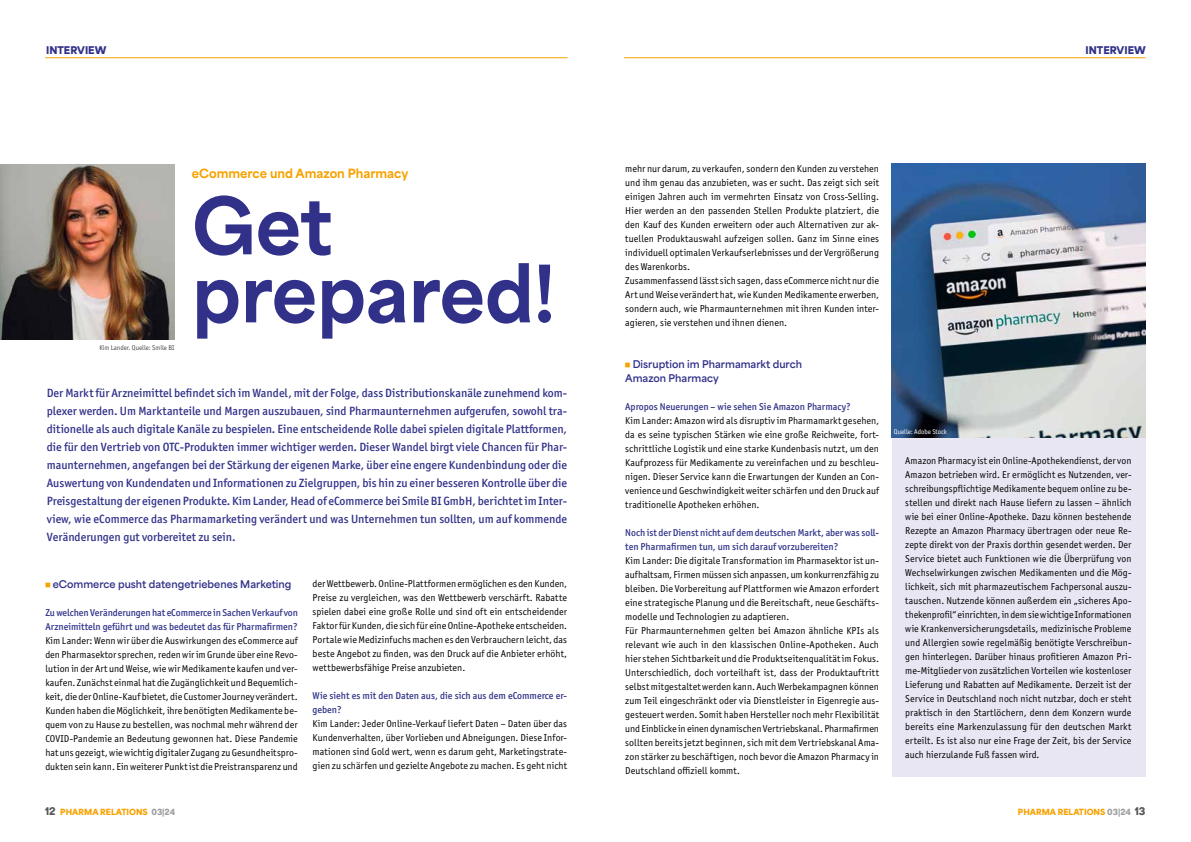
<style>
.page{position:relative;width:1191px;height:842px;background:#fff}
.page>*{position:absolute;margin:0;border:0;box-sizing:border-box;transform-origin:0 0}
.t1{font:800 74px/68px "Area Normal";color:#31318a}
.t2{font:500 12px/18px "Officina Sans ITC Pro";color:#31318a;text-align:justify}
.t3{font:800 12px "Area Normal";color:#f7a200}
.t4{font:10px/14px "Officina Sans ITC Pro";letter-spacing:.01em;color:#000;text-align:justify}
.t5{font:500 10px/14px "Officina Sans ITC Pro";color:#303388}
.t6{font:700 10px/14px "Area Normal";color:#31318a}
.t7{font:900 10px "Area Normal";color:#31318a}
.t8{font:900 8px "Area Normal";color:#f7a200}
.t9{font:7px "Officina Sans ITC Pro";color:#474847;scale:.96 1}
.t10{font:7px "Officina Sans ITC Pro";color:#fff;scale:.96 1}
.s1{color:#f7a200}
.s2{font-size:10px;color:#555756}
.s3{color:#9d9e9e}
</style>
<div class="page">
<hr style="left:624px;top:57px;width:521px;height:1px;background:#f7a200">
<hr style="left:45px;top:57px;width:522px;height:1px;background:#f7a200">
<div style="left:891px;top:165px;width:254px;height:612px;background:#e8e6f3"></div>
<img style="left:0;top:164px;width:175px;height:175px">
<img style="left:891px;top:163px;width:254px;height:274px">
<p class="t7" style="left:46px;top:41px;width:62px">INTERVIEW</p>
<p class="t7" style="left:1085px;top:41px;width:62px">INTERVIEW</p>
<p class="t3" style="left:192px;top:163px;width:218px">eCommerce und Amazon Pharmacy</p>
<p class="t9" style="left:99px;top:344px;width:80px">Kim Lander. Quelle: Smile BI</p>
<h1 class="t1" style="left:192px;top:184px;width:364px">Get prepared!</h1>
<p class="t2" style="left:47px;top:384px;width:522px">Der Markt für Arzneimittel befindet sich im Wandel, mit der Folge, dass Distributionskanäle zunehmend kom&shy;plexer werden. Um Marktanteile und Margen auszubauen, sind Pharmaunternehmen aufgerufen, sowohl tra&shy;ditionelle als auch digitale Kanäle zu bespielen. Eine entscheidende Rolle dabei spielen digitale Plattformen, die für den Vertrieb von OTC-Produkten immer wichtiger werden. Dieser Wandel birgt viele Chancen für Phar&shy;maunternehmen, angefangen bei der Stärkung der eigenen Marke, über eine engere Kundenbindung oder die Auswertung von Kundendaten und Informationen zu Zielgruppen, bis hin zu einer besseren Kontrolle über die Preisgestaltung der eigenen Produkte. Kim Lander, Head of eCommerce bei Smile BI GmbH, berichtet im Inter&shy;view, wie eCommerce das Pharmamarketing verändert und was Unternehmen tun sollten, um auf kommende Veränderungen gut vorbereitet zu sein.</p>
<p class="t6" style="left:45px;top:576px;width:248px"><span class="s1">■</span> eCommerce pusht datengetriebenes Marketing</p>
<p class="t5" style="left:45px;top:605px;width:254px">Zu welchen Veränderungen hat eCommerce in Sachen Verkauf von<br>Arzneimitteln geführt und was bedeutet das für Pharmafirmen?</p>
<p class="t4" style="left:45px;top:633px;width:254px">Kim Lander: Wenn wir über die Auswirkungen des eCommerce auf den Pharmasektor sprechen, reden wir im Grunde über eine Revo&shy;lution in der Art und Weise, wie wir Medikamente kaufen und ver&shy;kaufen. Zunächst einmal hat die Zugänglichkeit und Bequemlich&shy;keit, die der Online-Kauf bietet, die Customer Journey verändert.<br>Kunden haben die Möglichkeit, ihre benötigten Medikamente be&shy;quem von zu Hause zu bestellen, was nochmal mehr während der COVID-Pandemie an Bedeutung gewonnen hat. Diese Pandemie hat uns gezeigt, wie wichtig digitaler Zugang zu Gesundheitspro&shy;dukten sein kann. Ein weiterer Punkt ist die Preistransparenz und</p>
<p class="t4" style="left:313px;top:577px;width:256px">der Wettbewerb. Online-Plattformen ermöglichen es den Kunden, Preise zu vergleichen, was den Wettbewerb verschärft. Rabatte spielen dabei eine große Rolle und sind oft ein entscheidender Faktor für Kunden, die sich für eine Online-Apotheke entscheiden.<br>Portale wie Medizinfuchs machen es den Verbrauchern leicht, das beste Angebot zu finden, was den Druck auf die Anbieter erhöht, wettbewerbsfähige Preise anzubieten.</p>
<p class="t5" style="left:313px;top:688px;width:256px">Wie sieht es mit den Daten aus, die sich aus dem eCommerce er&shy;geben?</p>
<p class="t4" style="left:313px;top:717px;width:256px">Kim Lander: Jeder Online-Verkauf liefert Daten – Daten über das Kundenverhalten, über Vorlieben und Abneigungen. Diese Infor&shy;mationen sind Gold wert, wenn es darum geht, Marketingstrate&shy;gien zu schärfen und gezielte Angebote zu machen. Es geht nicht</p>
<p class="t4" style="left:625px;top:161px;width:255px;text-align:left">mehr nur darum, zu verkaufen, sondern den Kunden zu verstehen und ihm genau das anzubieten, was er sucht. Das zeigt sich seit einigen Jahren auch im vermehrten Einsatz von Cross-Selling.<br>Hier werden an den passenden Stellen Produkte platziert, die den Kauf des Kunden erweitern oder auch Alternativen zur ak&shy;tuellen Produktauswahl aufzeigen sollen. Ganz im Sinne eines individuell optimalen Verkaufserlebnisses und der Vergrößerung des Warenkorbs.<br>Zusammenfassend lässt sich sagen, dass eCommerce nicht nur die Art und Weise verändert hat, wie Kunden Medikamente erwerben, sondern auch, wie Pharmaunternehmen mit ihren Kunden inter&shy;agieren, sie verstehen und ihnen dienen.</p>
<p class="t6" style="left:625px;top:356px;width:178px"><span class="s1">■</span> Disruption im Pharmamarkt durch<br>Amazon Pharmacy</p>
<p class="t5" style="left:625px;top:399px;width:227px">Apropos Neuerungen – wie sehen Sie Amazon Pharmacy?</p>
<p class="t4" style="left:625px;top:413px;width:255px">Kim Lander: Amazon wird als disruptiv im Pharmamarkt gesehen, da es seine typischen Stärken wie eine große Reichweite, fort&shy;schrittliche Logistik und eine starke Kundenbasis nutzt, um den Kaufprozess für Medikamente zu vereinfachen und zu beschleu&shy;nigen. Dieser Service kann die Erwartungen der Kunden an Con&shy;venience und Geschwindigkeit weiter schärfen und den Druck auf traditionelle Apotheken erhöhen.</p>
<p class="t5" style="left:625px;top:525px;width:255px">Noch ist der Dienst nicht auf dem deutschen Markt, aber was soll&shy;ten Pharmafirmen tun, um sich darauf vorzubereiten?</p>
<p class="t4" style="left:625px;top:553px;width:255px;text-align:left">Kim Lander: Die digitale Transformation im Pharmasektor ist un&shy;aufhaltsam, Firmen müssen sich anpassen, um konkurrenzfähig zu bleiben. Die Vorbereitung auf Plattformen wie Amazon erfordert eine strategische Planung und die Bereitschaft, neue Geschäfts&shy;modelle und Technologien zu adaptieren.<br>Für Pharmaunternehmen gelten bei Amazon ähnliche KPIs als relevant wie auch in den klassischen Online-Apotheken. Auch hier stehen Sichtbarkeit und die Produktseitenqualität im Fokus.<br>Unterschiedlich, doch vorteilhaft ist, dass der Produktauftritt selbst mitgestaltet werden kann. Auch Werbekampagnen können zum Teil eingeschränkt oder via Dienstleister in Eigenregie aus&shy;gesteuert werden. Somit haben Hersteller noch mehr Flexibilität und Einblicke in einen dynamischen Vertriebskanal. Pharmafirmen sollten bereits jetzt beginnen, sich mit dem Vertriebskanal Ama&shy;zon stärker zu beschäftigen, noch bevor die Amazon Pharmacy in Deutschland offiziell kommt.</p>
<p class="t10" style="left:894px;top:427px;width:57px">Quelle: Adobe Stock</p>
<p class="t4" style="left:905px;top:453px;width:228px">Amazon Pharmacy ist ein Online-Apothekendienst, der von Amazon betrieben wird. Er ermöglicht es Nutzenden, ver&shy;schreibungspflichtige Medikamente bequem online zu be&shy;stellen und direkt nach Hause liefern zu lassen – ähnlich wie bei einer Online-Apotheke. Dazu können bestehende Rezepte an Amazon Pharmacy übertragen oder neue Re&shy;zepte direkt von der Praxis dorthin gesendet werden. Der Service bietet auch Funktionen wie die Überprüfung von Wechselwirkungen zwischen Medikamenten und die Mög&shy;lichkeit, sich mit pharmazeutischem Fachpersonal auszu&shy;tauschen. Nutzende können außerdem ein „sicheres Apo&shy;thekenprofil“ einrichten, in dem sie wichtige Informationen wie Krankenversicherungsdetails, medizinische Probleme und Allergien sowie regelmäßig benötigte Verschreibun&shy;gen hinterlegen. Darüber hinaus profitieren Amazon Pri&shy;me-Mitglieder von zusätzlichen Vorteilen wie kostenloser Lieferung und Rabatten auf Medikamente. Derzeit ist der Service in Deutschland noch nicht nutzbar, doch er steht praktisch in den Startlöchern, denn dem Konzern wurde bereits eine Markenzulassung für den deutschen Markt erteilt. Es ist also nur eine Frage der Zeit, bis der Service auch hierzulande Fuß fassen wird.</p>
<p class="t8" style="left:45px;top:804px;width:132px"><span class="s2">12</span> PHARMA RELATIONS <span class="s3">03|24</span></p>
<p class="t8" style="left:1018px;top:804px;width:129px">PHARMA RELATIONS <span class="s3">03|24</span> <span class="s2">13</span></p>
</div>
